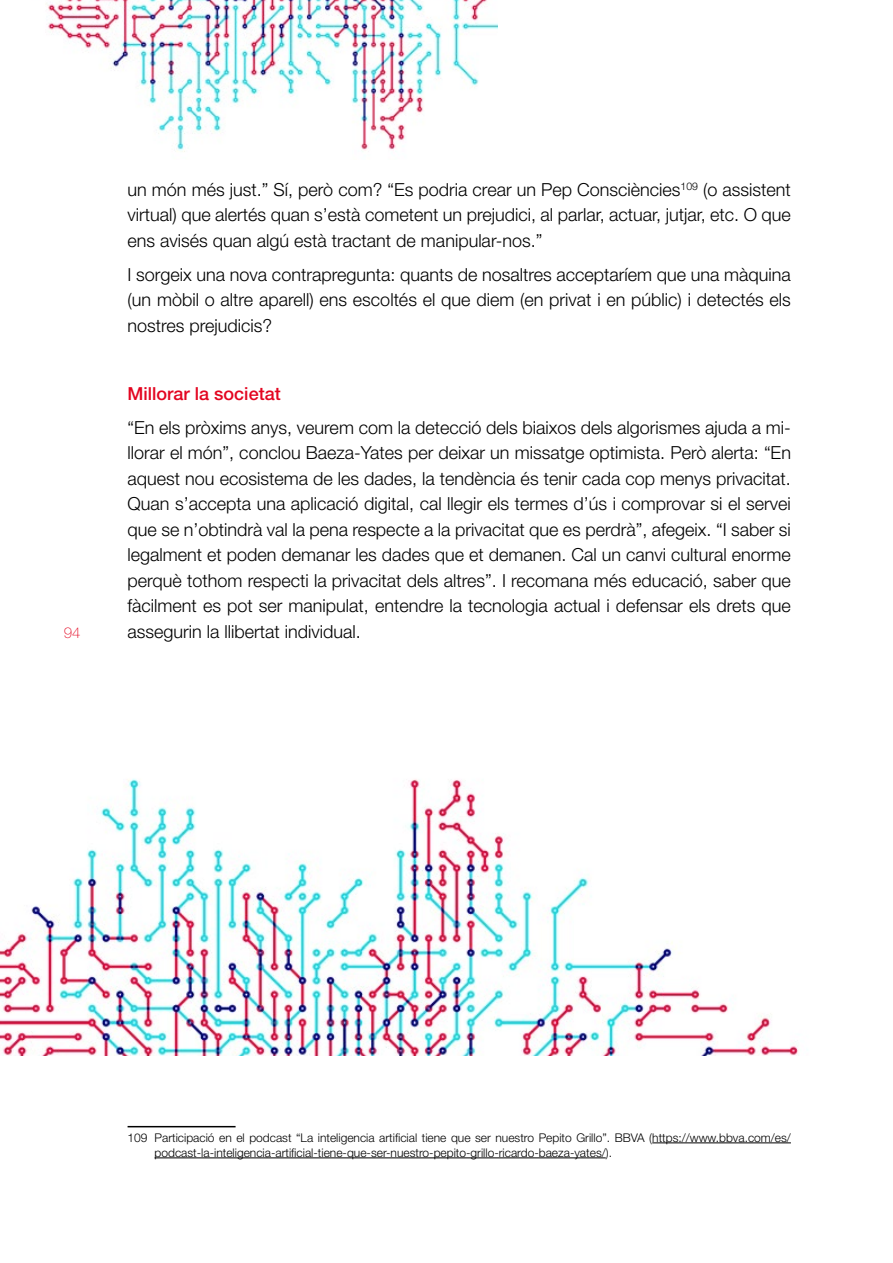
<style>
.page{position:relative;width:893px;height:1263px;background:#fff}
.page>*{position:absolute;margin:0;border:0;box-sizing:border-box;transform-origin:0 0}
.Text_SENSE_SAGNAR{font:300 18px/25.5px "Helvetica Neue LT Std";color:#000;text-align:justify}
.TITOL_PETIT{font:500 18px "Helvetica Neue LT Std";color:#e30520}
.t1{font:100 15px "Helvetica Neue LT Std";color:#e30520}
.notes_peu_pag{font:300 12px/15px "Helvetica Neue LT Std";color:#000}
</style>
<div class="page">
<img style="left:46px;top:0;width:451px;height:152px">
<hr style="left:128px;top:1126px;width:108px;height:1px;background:#000">
<hr style="left:652px;top:1142px;width:139px;height:1px;background:#000">
<hr style="left:155px;top:1157px;width:451px;height:1px;background:#000">
<img style="left:0;top:778px;width:799px;height:278px">
<p class="t1" style="left:64px;top:624px;width:18px">94</p>
<p class="Text_SENSE_SAGNAR" style="left:128px;top:176px;width:665px">un món més just.” Sí, però com? “Es podria crear un Pep Consciències<sup>109</sup> (o assistent virtual) que alertés quan s’està cometent un prejudici, al parlar, actuar, jutjar, etc. O que ens avisés quan algú està tractant de manipular-nos.”</p>
<p class="Text_SENSE_SAGNAR" style="left:128px;top:261px;width:665px">I sorgeix una nova contrapregunta: quants de nosaltres acceptaríem que una màquina (un mòbil o altre aparell) ens escoltés el que diem (en privat i en públic) i detectés els nostres prejudicis?</p>
<p class="TITOL_PETIT" style="left:128px;top:383px;width:155px">Millorar la societat</p>
<p class="Text_SENSE_SAGNAR" style="left:128px;top:414px;width:665px">“En els pròxims anys, veurem com la detecció dels biaixos dels algorismes ajuda a mi&shy;llorar el món”, conclou Baeza-Yates per deixar un missatge optimista. Però alerta: “En aquest nou ecosistema de les dades, la tendència és tenir cada cop menys privacitat.<br>Quan s’accepta una aplicació digital, cal llegir els termes d’ús i comprovar si el servei que se n’obtindrà val la pena respecte a la privacitat que es perdrà”, afegeix. “I saber si legalment et poden demanar les dades que et demanen. Cal un canvi cultural enorme perquè tothom respecti la privacitat dels altres”. I recomana més educació, saber que fàcilment es pot ser manipulat, entendre la tecnologia actual i defensar els drets que assegurin la llibertat individual.</p>
<p class="notes_peu_pag" style="left:155px;top:1130px;width:638px;text-indent:-27px">109 Participació en el podcast “La inteligencia artificial tiene que ser nuestro Pepito Grillo”. BBVA (https://www.bbva.com/es/ podcast-la-inteligencia-artificial-tiene-que-ser-nuestro-pepito-grillo-ricardo-baeza-yates/).</p>
</div>
